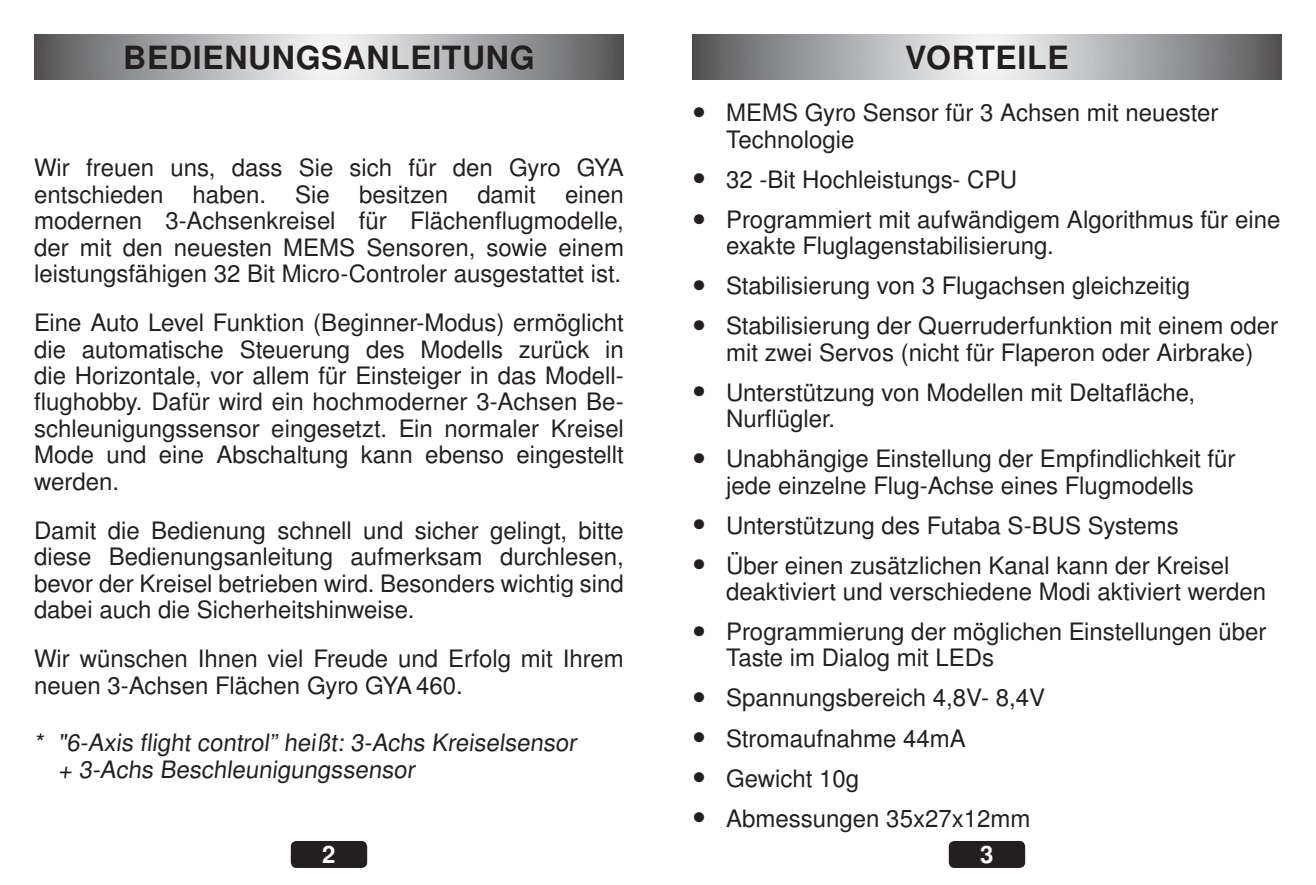
<style>
.page{position:relative;width:1316px;height:885px;background:#fff}
.page>*{position:absolute;margin:0;border:0;box-sizing:border-box;transform-origin:0 0}
.t1{font:700 32px "Nimbus San LOT";letter-spacing:.02em;color:#231f20}
.t2{font:24px/26.4px "Nimbus San LOT";color:#231f20}
.t3{font:700 24px "Nimbus San LOT";color:#fff}
.s1{font-size:40px}
</style>
<div class="page">
<svg style="left:34px;top:34px;width:590px;height:45px;background:#a8a9aa"></svg>
<svg style="left:692px;top:34px;width:589px;height:45px;background:#a8a9aa"></svg>
<div style="left:291px;top:840px;width:76px;height:27px;background:#231f20;border-radius:6px"></div>
<div style="left:948px;top:840px;width:77px;height:27px;background:#231f20;border-radius:6px"></div>
<p class="t1" style="left:123px;top:39px;width:413px">BEDIENUNGSANLEITUNG</p>
<p class="t2" style="left:34px;top:155px;width:591px;text-align:justify">Wir freuen uns, dass Sie sich für den Gyro GYA entschieden haben. Sie besitzen damit einen modernen 3-Achsenkreisel für Flächenflugmodelle, der mit den neuesten MEMS Sensoren, sowie einem leistungsfähigen 32 Bit Micro-Controler ausgestattet ist.</p>
<p class="t2" style="left:34px;top:310px;width:591px;text-align:justify">Eine Auto Level Funktion (Beginner-Modus) ermöglicht die automatische Steuerung des Modells zurück in die Horizontale, vor allem für Einsteiger in das Modell&shy;flughobby. Dafür wird ein hochmoderner 3-Achsen Be&shy;schleunigungssensor eingesetzt. Ein normaler Kreisel Mode und eine Abschaltung kann ebenso eingestellt werden.</p>
<p class="t2" style="left:34px;top:517px;width:591px;text-align:justify">Damit die Bedienung schnell und sicher gelingt, bitte diese Bedienungsanleitung aufmerksam durchlesen, bevor der Kreisel betrieben wird. Besonders wichtig sind dabei auch die Sicherheitshinweise.</p>
<p class="t2" style="left:34px;top:646px;width:591px">Wir wünschen Ihnen viel Freude und Erfolg mit Ihrem neuen 3-Achsen Flächen Gyro GYA 460.</p>
<p class="t2" style="left:58px;top:730px;width:523px;text-indent:-24px">* "6-Axis flight control” heißt: 3-Achs Kreiselsensor + 3-Achs Beschleunigungssensor</p>
<p class="t1" style="left:905px;top:39px;width:165px">VORTEILE</p>
<p class="t2" style="left:726px;top:100px;width:494px;text-indent:-34px"><span class="s1">•</span> MEMS Gyro Sensor für 3 Achsen mit neuester<br>Technologie</p>
<p class="t2" style="left:692px;top:167px;width:326px"><span class="s1">•</span> 32 -Bit Hochleistungs- CPU</p>
<p class="t2" style="left:726px;top:207px;width:556px;text-indent:-34px"><span class="s1">•</span> Programmiert mit aufwändigem Algorithmus für eine exakte Fluglagenstabilisierung.</p>
<p class="t2" style="left:692px;top:273px;width:499px"><span class="s1">•</span> Stabilisierung von 3 Flugachsen gleichzeitig</p>
<p class="t2" style="left:692px;top:313px;width:587px;text-align:center"><span class="s1">•</span> Stabilisierung der Querruderfunktion mit einem oder mit zwei Servos (nicht für Flaperon oder Airbrake)</p>
<p class="t2" style="left:726px;top:379px;width:470px;text-indent:-34px"><span class="s1">•</span> Unterstützung von Modellen mit Deltafläche,<br>Nurflügler.</p>
<p class="t2" style="left:692px;top:446px;width:545px;text-align:center"><span class="s1">•</span> Unabhängige Einstellung der Empfindlichkeit für jede einzelne Flug-Achse eines Flugmodells</p>
<p class="t2" style="left:692px;top:512px;width:488px"><span class="s1">•</span> Unterstützung des Futaba S-BUS Systems</p>
<p class="t2" style="left:726px;top:552px;width:541px;text-indent:-34px"><span class="s1">•</span> Über einen zusätzlichen Kanal kann der Kreisel deaktiviert und verschiedene Modi aktiviert werden</p>
<p class="t2" style="left:726px;top:619px;width:542px;text-indent:-34px"><span class="s1">•</span> Programmierung der möglichen Einstellungen über<br>Taste im Dialog mit LEDs</p>
<p class="t2" style="left:692px;top:685px;width:355px"><span class="s1">•</span> Spannungsbereich 4,8V- 8,4V</p>
<p class="t2" style="left:692px;top:725px;width:275px"><span class="s1">•</span> Stromaufnahme 44mA</p>
<p class="t2" style="left:692px;top:765px;width:169px"><span class="s1">•</span> Gewicht 10g</p>
<p class="t2" style="left:692px;top:805px;width:340px"><span class="s1">•</span> Abmessungen 35x27x12mm</p>
<p class="t3" style="left:322px;top:840px;width:15px">2</p>
<p class="t3" style="left:980px;top:840px;width:15px">3</p>
</div>
